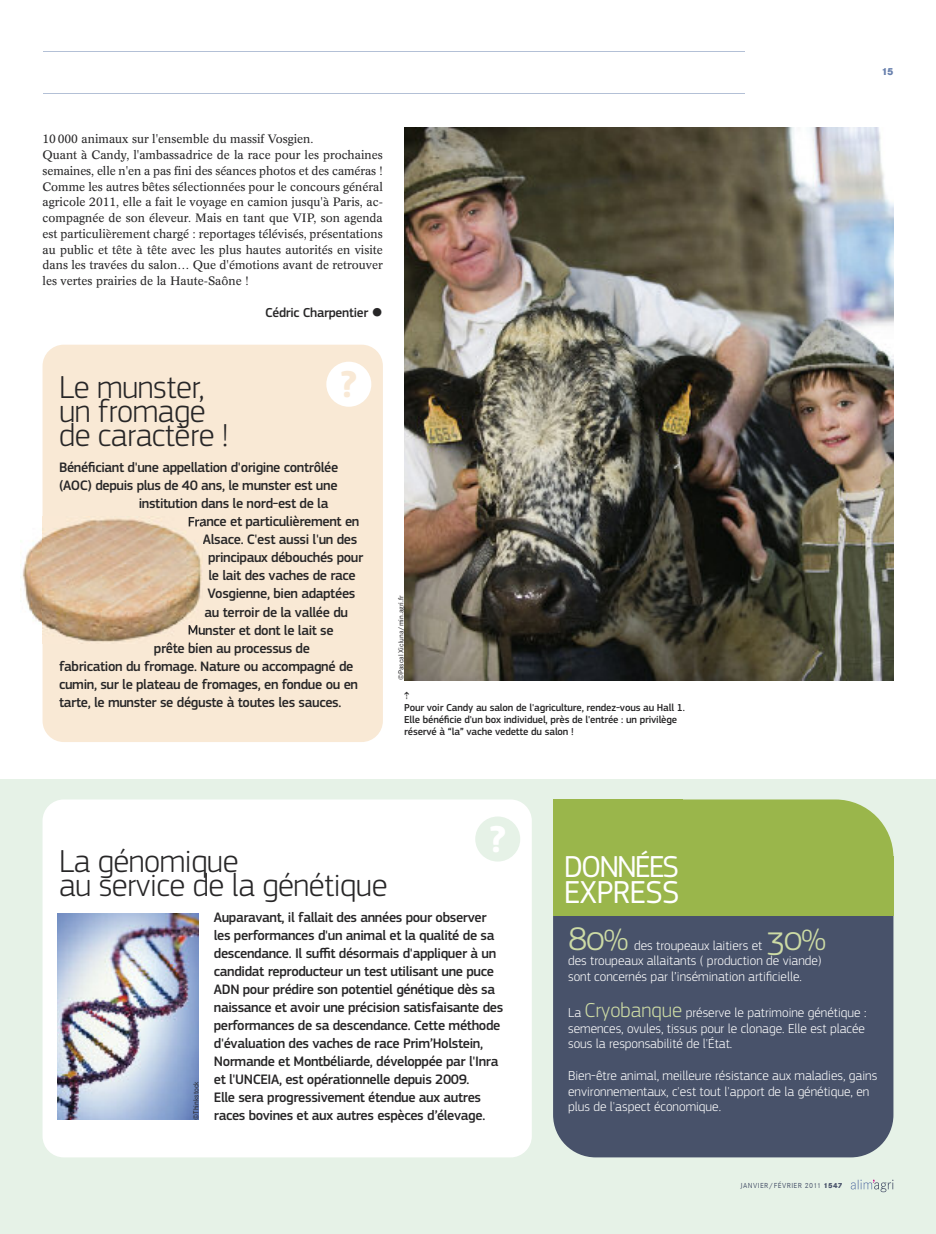
<style>
.page{position:relative;width:936px;height:1234px;background:#fff}
.page>*{position:absolute;margin:0;border:0;box-sizing:border-box;transform-origin:0 0}
.t1{font:700 39px "PF Square Sans Pro";color:#f9e9d5}
.t2{font:700 39px "PF Square Sans Pro";color:#fff}
.t3{font:300 36px "PF Square Sans Pro";color:#cddba5}
.t4{font:300 33px/24px "PF Square Sans Pro";letter-spacing:-.015em;color:#272627}
.t5{font:33px "PF Square Sans Pro";letter-spacing:-.02em;color:#fff}
.t6{font:31.5px "PF Square Sans Pro";letter-spacing:-.065em;color:#fff}
.t7{font:500 14.25px/18px "PF Square Sans Pro";letter-spacing:-.025em;color:#272627}
.t8{font:300 13.5px/15.8px "PF Square Sans Pro";color:#fff}
.t9{font:500 13.5px "PF Square Sans Pro";letter-spacing:-.02em;color:#272627}
.t10{font:12px/15.8px "Concorde BE";color:#272627}
.t11{font:500 10.5px/12px "PF Square Sans Pro";letter-spacing:-.015em;color:#272627}
.t12{font:800 10.5px "Corporate S";color:#6880ad}
.t13{font:7.5px "Corporate S";color:#272627}
.t14{font:7.5px "Corporate S";letter-spacing:.06em;color:#48526a}
.s1{font-size:21px;color:#cddba5}
.s2{font-weight:800}
</style>
<div class="page">
<div style="left:0;top:779px;width:935px;height:454px;background:#e6f2e7"></div>
<svg style="left:850px;top:1179px;width:43px;height:12px"></svg>
<hr style="left:43px;top:51px;width:701px;height:1px;background:#b3c0d6">
<hr style="left:43px;top:94px;width:701px;height:1px;background:#b3c0d6">
<div style="left:43px;top:344px;width:340px;height:397px;background:#f9e9d5;border-radius:21px"></div>
<div style="left:326px;top:361px;width:45px;height:45px;background:#fff;border-radius:22px"></div>
<div style="left:43px;top:799px;width:488px;height:358px;background:#fff;border-radius:21px"></div>
<div style="left:475px;top:816px;width:45px;height:45px;background:#e6f2e7;border-radius:22px"></div>
<img style="left:404px;top:128px;width:489px;height:552px">
<img style="left:20px;top:516px;width:182px;height:127px">
<svg style="left:189px;top:517px;width:13px;height:9px"></svg>
<img style="left:188px;top:624px;width:14px;height:10px">
<img style="left:167px;top:642px;width:31px;height:1px">
<img style="left:57px;top:913px;width:142px;height:206px">
<div style="left:553px;top:821px;width:340px;height:336px;background:#48526a;border-radius:43px"></div>
<div style="left:553px;top:799px;width:340px;height:116px;background:#9ab64b;border-radius:58px"></div>
<div style="left:553px;top:799px;width:130px;height:116px;background:#9ab64b"></div>
<div style="left:553px;top:856px;width:340px;height:59px;background:#9ab64b"></div>
<p class="t10" style="left:43px;top:132px;width:342px">10 000 animaux sur l'ensemble du massif Vosgien.<br>Quant à Candy, l'ambassadrice de la race pour les prochaines semaines, elle n'en a pas fini des séances photos et des caméras !<br>Comme les autres bêtes sélectionnées pour le concours général agricole 2011, elle a fait le voyage en camion jusqu'à Paris, ac&shy;compagnée de son éleveur. Mais en tant que VIP, son agenda est particulièrement chargé : reportages télévisés, présentations au public et tête à tête avec les plus hautes autorités en visite dans les travées du salon… Que d'émotions avant de retrouver les vertes prairies de la Haute-Saône !</p>
<p class="t9" style="left:265px;top:308px;width:119px">Cédric Charpentier ●</p>
<p class="t1" style="left:340px;top:371px;width:19px">?</p>
<p class="t4" style="left:59px;top:378px;width:171px">Le munster, un fromage de caractère !</p>
<p class="t7" style="left:59px;top:460px;width:281px">Bénéficiant d'une appellation d'origine contrôlée</p>
<p class="t7" style="left:59px;top:478px;width:280px">(AOC) depuis plus de 40 ans, le munster est une</p>
<p class="t7" style="left:139px;top:496px;width:191px">institution dans le nord-est de la</p>
<p class="t7" style="left:188px;top:514px;width:173px">France et particulièrement en</p>
<p class="t7" style="left:203px;top:532px;width:156px">Alsace. C'est aussi l'un des</p>
<p class="t7" style="left:208px;top:550px;width:157px">principaux débouchés pour</p>
<p class="t7" style="left:208px;top:568px;width:149px">le lait des vaches de race</p>
<p class="t7" style="left:207px;top:586px;width:149px">Vosgienne, bien adaptées</p>
<p class="t7" style="left:204px;top:604px;width:145px">au terroir de la vallée du</p>
<p class="t7" style="left:187px;top:622px;width:148px">Munster et dont le lait se</p>
<p class="t7" style="left:154px;top:640px;width:158px">prête bien au processus de</p>
<p class="t7" style="left:59px;top:658px;width:296px">fabrication du fromage. Nature ou accompagné de</p>
<p class="t7" style="left:59px;top:676px;width:300px">cumin, sur le plateau de fromages, en fondue ou en</p>
<p class="t7" style="left:59px;top:694px;width:284px">tarte, le munster se déguste à toutes les sauces.</p>
<p class="t13" style="left:396px;top:679px;width:86px;rotate:-90deg">©PASCAL XICLUNA/MIN.AGRI.FR</p>
<p class="t11" style="left:404px;top:690px;width:282px">⇡<br>Pour voir Candy au salon de l'agriculture, rendez-vous au Hall 1. elle bénéficie d'un box individuel, près de l'entrée : un privilège réservé à “la” vache vedette du salon !</p>
<p class="t12" style="left:881px;top:65px;width:13px">15</p>
<p class="t2" style="left:489px;top:826px;width:19px">?</p>
<p class="t4" style="left:59px;top:851px;width:330px">La génomique<br>au service de la génétique</p>
<p class="t7" style="left:214px;top:909px;width:291px">Auparavant, il fallait des années pour observer les performances d'un animal et la qualité de sa descendance. Il suffit désormais d'appliquer à un candidat reproducteur un test utilisant une puce ADN pour prédire son potentiel génétique dès sa naissance et avoir une précision satisfaisante des performances de sa descendance. Cette méthode d'évaluation des vaches de race Prim’Holstein, Normande et Montbéliarde, développée par l'Inra et l'UNCeIA, est opérationnelle depuis 2009.<br>elle sera progressivement étendue aux autres races bovines et aux autres espèces d’élevage.</p>
<p class="t13" style="left:191px;top:1119px;width:40px;rotate:-90deg">©THINKSTOCK</p>
<p class="t6" style="left:564px;top:856px;width:117px">DONNÉES</p>
<p class="t5" style="left:564px;top:880px;width:117px">EXPRESS</p>
<p class="t3" style="left:568px;top:925px;width:62px">80%</p>
<p class="t8" style="left:634px;top:938px;width:130px">des troupeaux laitiers et</p>
<p class="t3" style="left:765px;top:925px;width:62px">30%</p>
<p class="t8" style="left:568px;top:953px;width:255px">des troupeaux allaitants ( production de viande) sont concernés par l’insémination artificielle.</p>
<p class="t8" style="left:568px;top:1005px;width:300px;text-align:justify">La <span class="s1">Cryobanque</span> préserve le patrimoine génétique : semences, ovules, tissus pour le clonage. elle est placée sous la responsabilité de l'état.</p>
<p class="t8" style="left:568px;top:1068px;width:310px">bien-être animal, meilleure résistance aux maladies, gains environnementaux, c'est tout l'apport de la génétique, en plus de l'aspect économique.</p>
<p class="t14" style="left:740px;top:1180px;width:103px">JANVIER/FÉVRIER 2011 <span class="s2">1547</span></p>
</div>
